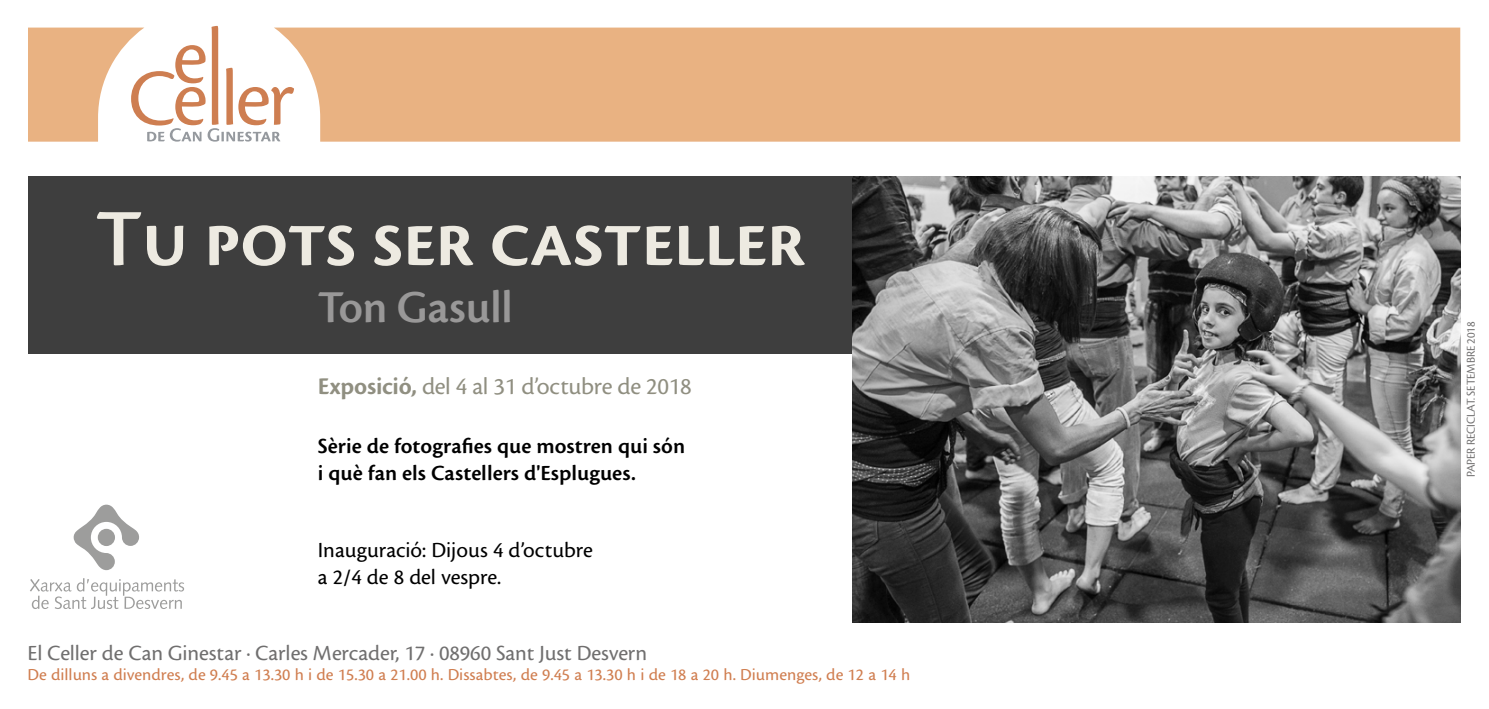
<style>
.page{position:relative;width:1489px;height:709px;background:#fff}
.page>*{position:absolute;margin:0;border:0;box-sizing:border-box;transform-origin:0 0}
.t1{font:84.25px "Cronos MM SC 574 33";letter-spacing:-.005em;color:#edeae1}
.t2{font:47.5px "Cronos MM 574 19";color:#999898}
.t3{font:25px "Cronos MM 408 10";letter-spacing:-.01em;color:#908f81}
.t4{font:22.5px/27px "Cronos MM 574 9";letter-spacing:.025em;color:#000}
.t5{font:22.5px "Cronos MM 408 9";letter-spacing:-.005em;color:#706f6f}
.t6{font:22.5px/27px "Cronos MM 408 9";color:#000}
.t7{font:17.5px "Cronos MM 408 7";color:#d07e50}
.t8{font:12.5px "Cronos Display";letter-spacing:-.005em;color:#706f6f}
.s1{font-family:"Cronos MM 637 10"}
</style>
<div class="page">
<div style="left:28px;top:176px;width:1366px;height:178px;background:#3e3e3e"></div>
<svg style="left:28px;top:28px;width:1431px;height:114px;background:#eab98f"></svg>
<img style="left:852px;top:176px;width:608px;height:446px">
<svg style="left:30px;top:578px;width:154px;height:31px"></svg>
<svg style="left:74px;top:504px;width:65px;height:66px"></svg>
<h1 class="t1" style="left:96px;top:195px;width:711px">Tu pots ser casteller</h1>
<h2 class="t2" style="left:318px;top:282px;width:196px">Ton Gasull</h2>
<h3 class="t3" style="left:318px;top:373px;width:375px"><span class="s1">Exposició,</span> del 4 al 31 d’octubre de 2018</h3>
<p class="t4" style="left:318px;top:433px;width:368px">Sèrie de fotografies que mostren qui són i què fan els Castellers d'Esplugues.</p>
<p class="t6" style="left:318px;top:537px;width:277px">Inauguració: Dijous 4 d’octubre a 2/4 de 8 del vespre.</p>
<p class="t5" style="left:28px;top:641px;width:621px">El Celler de Can Ginestar · Carles Mercader, 17 · 08960 Sant Just Desvern</p>
<p class="t7" style="left:28px;top:665px;width:884px">De dilluns a divendres, de 9.45 a 13.30 h i de 15.30 a 21.00 h. Dissabtes, de 9.45 a 13.30 h i de 18 a 20 h. Diumenges, de 12 a 14 h</p>
<p class="t8" style="left:1464px;top:477px;width:157px;rotate:-90deg">PAPER RECICLAT. SETEMBRE 2018</p>
</div>
